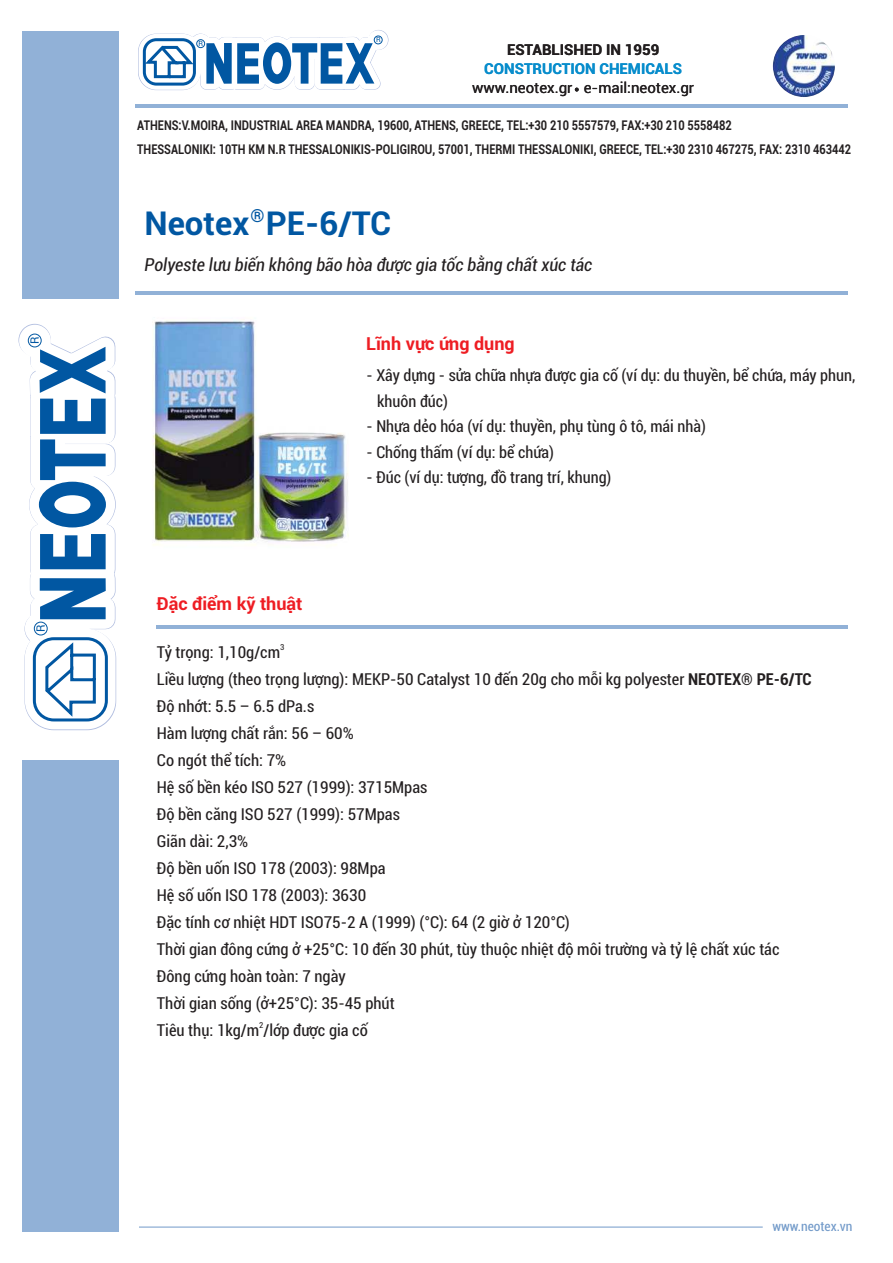
<style>
.page{position:relative;width:893px;height:1263px;background:#fff}
.page>*{position:absolute;margin:0;border:0;box-sizing:border-box;transform-origin:0 0}
.t1{font:700 33px "Roboto";color:#0157a2}
.t2{font:italic condensed 18px "Roboto";color:#231f20}
.t3{font:700 18px "Roboto";color:#ee1d23}
.t4{font:700 18px "Roboto";color:#0157a2}
.t5{font:condensed 16.5px/27px "Roboto";color:#231f20}
.t6{font:15px "Roboto";color:#231f20}
.t7{font:700 15px "Roboto";color:#088dcc}
.t8{font:700 15px "Roboto";color:#231f20}
.t9{font:700 13.5px/23.4px "Roboto";color:#231f20;scale:.82 1}
.t10{font:condensed 13.5px "Roboto";color:#729ac9}
.t11{font:11.55px "Roboto";color:#0157a2}
.t12{font:condensed 8.25px "Roboto";color:#231f20}
.t13{font:7.2px "Roboto";color:#0157a2}
.s1{font-weight:700}
</style>
<div class="page">
<img style="left:107px;top:294px;width:275px;height:251px">
<hr style="left:135px;top:291px;width:713px;height:3px;background:#91b1d7">
<hr style="left:135px;top:104px;width:713px;height:3px;background:#91b1d7">
<div style="left:23px;top:31px;width:96px;height:267px;background:#91b1d7"></div>
<div style="left:23px;top:760px;width:96px;height:471px;background:#91b1d7"></div>
<svg style="left:575px;top:88px;width:4px;height:3px"></svg>
<img style="left:773px;top:35px;width:62px;height:62px;border-radius:50%">
<svg style="left:135px;top:30px;width:259px;height:78px"></svg>
<div style="left:143px;top:38px;width:53px;height:48px;border:3px solid #0157a2;border-radius:12px"></div>
<div style="left:196px;top:39px;width:9px;height:9px;border:1px solid #0157a2;border-radius:50%"></div>
<div style="left:374px;top:36px;width:9px;height:8px;border:1px solid #0157a2;border-radius:50%"></div>
<div style="left:345px;top:59px;width:6px;height:9px;background:#fff"></div>
<svg style="left:18px;top:315px;width:142px;height:416px"></svg>
<svg style="left:29px;top:334px;width:77px;height:386px"></svg>
<div style="left:33px;top:637px;width:75px;height:84px;border:3px solid #0157a2;border-radius:19px"></div>
<div style="left:34px;top:622px;width:14px;height:13px;border:1px solid #0157a2;border-radius:50%"></div>
<div style="left:28px;top:334px;width:14px;height:13px;border:1px solid #0157a2;border-radius:50%"></div>
<hr style="left:66px;top:389px;width:12px;height:4px;background:#fff">
<hr style="left:139px;top:1227px;width:624px;height:1px;background:#729ac9">
<hr style="left:157px;top:625px;width:691px;height:3px;background:#91b1d7">
<p class="t11" style="left:30px;top:344px;width:9px;rotate:-90deg">R</p>
<p class="t11" style="left:36px;top:632px;width:9px;rotate:-90deg">R</p>
<p class="t13" style="left:199px;top:41px;width:6px">R</p>
<p class="t13" style="left:376px;top:37px;width:6px">R</p>
<p class="t8" style="left:507px;top:44px;width:154px">ESTABLISHED IN 1959</p>
<p class="t7" style="left:484px;top:63px;width:199px">CONSTRUCTION CHEMICALS</p>
<p class="t6" style="left:472px;top:81px;width:224px">www.neotex.gr e-mail:neotex.gr</p>
<p class="t9" style="left:137px;top:115px;width:872px">ATHENS:V.MOIRA, INDUSTRIAL AREA MANDRA, 19600, ATHENS, GREECE, TEL:+30 210 5557579, FAX:+30 210 5558482<br>THESSALONIKI: 10TH KM N.R THESSALONIKIS-POLIGIROU, 57001, THERMI THESSALONIKI, GREECE, TEL:+30 2310 467275, FAX: 2310 463442</p>
<p class="t4" style="left:250px;top:208px;width:16px">®</p>
<h1 class="t1" style="left:144px;top:210px;width:248px">Νeotex PE-6/TC</h1>
<p class="t2" style="left:145px;top:258px;width:449px">Polyeste lưu biến không bão hòa được gia tốc bằng chất xúc tác</p>
<p class="t3" style="left:157px;top:596px;width:147px">Đặc điểm kỹ thuật</p>
<p class="t3" style="left:366px;top:337px;width:150px">Lĩnh vực ứng dụng</p>
<p class="t5" style="left:377px;top:364px;width:480px;line-height:25.5px;text-indent:-11px">- Xây dựng - sửa chữa nhựa được gia cố (ví dụ: du thuyền, bể chứa, máy phun, khuôn đúc)</p>
<p class="t5" style="left:367px;top:415px;width:341px">- Nhựa dẻo hóa (ví dụ: thuyền, phụ tùng ô tô, mái nhà)</p>
<p class="t5" style="left:367px;top:440px;width:189px">- Chống thấm (ví dụ: bể chứa)</p>
<p class="t5" style="left:367px;top:466px;width:246px">- Đúc (ví dụ: tượng, đồ trang trí, khung)</p>
<p class="t12" style="left:280px;top:644px;width:6px">3</p>
<p class="t5" style="left:157px;top:641px;width:656px">Tỷ trọng: 1,10g/cm<br>Liều lượng (theo trọng lượng): MEKP-50 Catalyst 10 đến 20g cho mỗi kg polyester <span class="s1">NEOTEX® PE-6/TC </span>Độ nhớt: 5.5 – 6.5 dPa.s<br>Hàm lượng chất rắn: 56 – 60%<br>Co ngót thể tích: 7%<br>Hệ số bền kéo ISO 527 (1999): 3715Mpas<br>Độ bền căng ISO 527 (1999): 57Mpas<br>Giãn dài: 2,3%<br>Độ bền uốn ISO 178 (2003): 98Mpa<br>Hệ số uốn ISO 178 (2003): 3630<br>Đặc tính cơ nhiệt HDT ISO75-2 A (1999) (°C): 64 (2 giờ ở 120°C)<br>Thời gian đông cứng ở +25°C: 10 đến 30 phút, tùy thuộc nhiệt độ môi trường và tỷ lệ chất xúc tác Đông cứng hoàn toàn: 7 ngày<br>Thời gian sống (ở+25°C): 35-45 phút</p>
<p class="t12" style="left:259px;top:1022px;width:6px">2</p>
<p class="t5" style="left:157px;top:1019px;width:213px">Tiêu thụ: 1kg/m /lớp được gia cố</p>
<p class="t10" style="left:772px;top:1220px;width:82px">www.neotex.vn</p>
</div>
